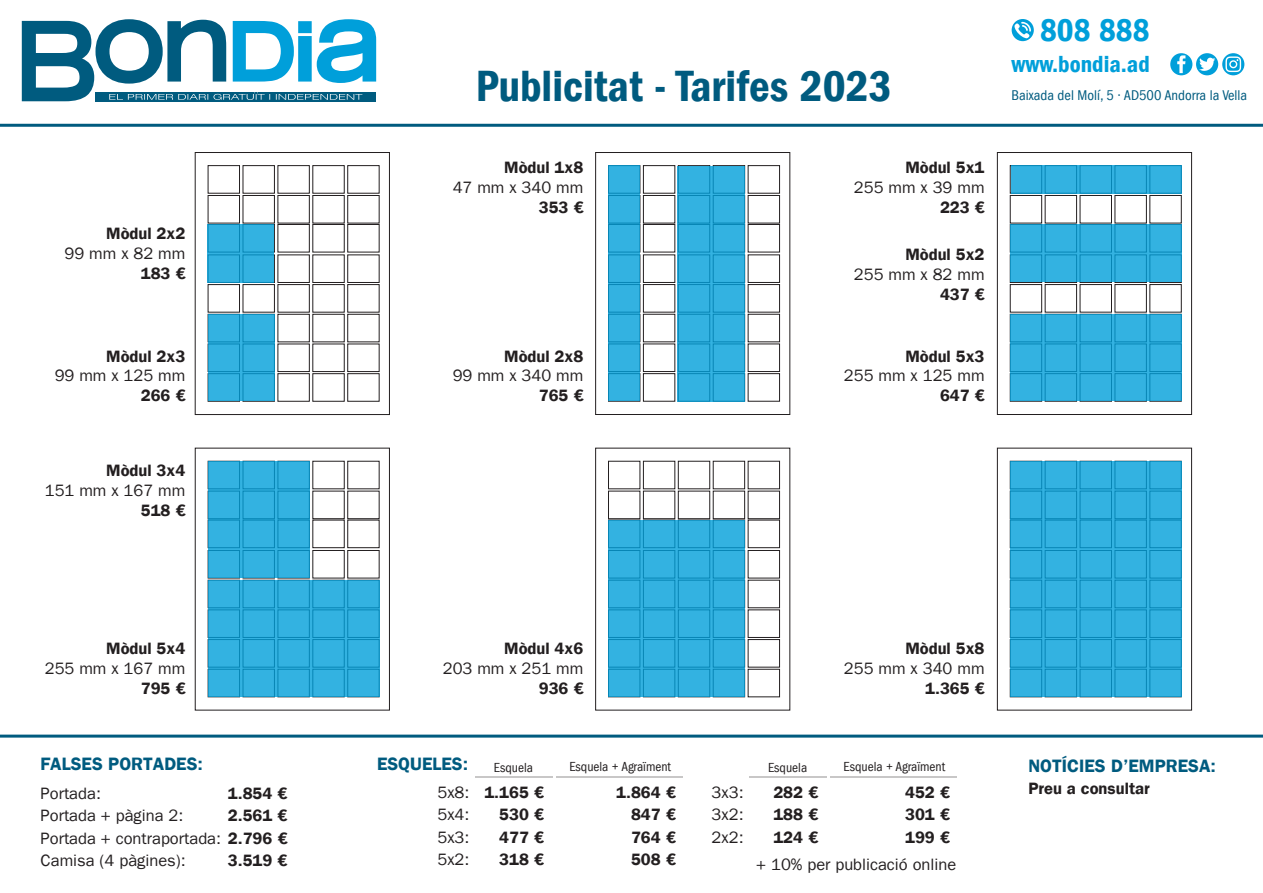
<style>
.page{position:relative;width:1263px;height:893px;background:#fff}
.page>*{position:absolute;margin:0;border:0;box-sizing:border-box;transform-origin:0 0}
.t1{font:600 condensed 45px "Franklin Gothic LT";color:#005b7f}
.t2{font:600 condensed 33px "Franklin Gothic LT";color:#009fda}
.t3{font:600 condensed 24px "Franklin Gothic LT";color:#009fda}
.t4{font:600 18px "Franklin Gothic LT";color:#005b7f}
.t5{font:16.5px/22.5px "Franklin Gothic LT";color:#231f20;text-align:justify}
.t6{font:600 16.5px "Franklin Gothic LT";color:#231f20}
.t7{font:condensed 14.55px "Franklin Gothic LT";color:#005b7f}
.t8{font:condensed 13.5px "Franklin Gothic LT";color:#231f20}
.s1{font-weight:600}
.s2{font-weight:400}
</style>
<div class="page">
<svg style="left:22px;top:19px;width:354px;height:82px"></svg>
<svg style="left:1170px;top:53px;width:74px;height:22px"></svg>
<svg style="left:1012px;top:19px;width:22px;height:22px"></svg>
<svg style="left:195px;top:152px;width:195px;height:263px"></svg>
<svg style="left:208px;top:314px;width:66px;height:87px;background:#2eaddc"></svg>
<svg style="left:208px;top:224px;width:66px;height:59px;background:#2eaddc"></svg>
<hr style="left:0;top:124px;width:1263px;height:3px;background:#005b7f">
<svg style="left:195px;top:448px;width:195px;height:262px"></svg>
<svg style="left:208px;top:580px;width:172px;height:117px;background:#2eaddc"></svg>
<svg style="left:208px;top:461px;width:101px;height:117px;background:#2eaddc"></svg>
<svg style="left:595px;top:448px;width:195px;height:262px"></svg>
<svg style="left:608px;top:520px;width:137px;height:177px;background:#2dacdc"></svg>
<svg style="left:997px;top:448px;width:195px;height:262px"></svg>
<svg style="left:1010px;top:461px;width:171px;height:236px;background:#2eacdc"></svg>
<svg style="left:595px;top:152px;width:195px;height:263px"></svg>
<svg style="left:608px;top:166px;width:32px;height:235px;background:#2eaddc"></svg>
<svg style="left:678px;top:166px;width:67px;height:235px;background:#2eaddc"></svg>
<svg style="left:997px;top:152px;width:195px;height:263px"></svg>
<svg style="left:1011px;top:166px;width:171px;height:28px;background:#2faedd"></svg>
<svg style="left:1010px;top:224px;width:171px;height:58px;background:#2eaddc"></svg>
<svg style="left:1010px;top:314px;width:171px;height:87px;background:#2eaddc"></svg>
<hr style="left:0;top:735px;width:1263px;height:3px;background:#005b7f">
<hr style="left:749px;top:776px;width:77px;height:1px;background:#231f20">
<hr style="left:830px;top:776px;width:127px;height:1px;background:#231f20">
<hr style="left:475px;top:776px;width:77px;height:1px;background:#231f20">
<hr style="left:556px;top:776px;width:127px;height:1px;background:#231f20">
<p class="t6" style="left:106px;top:224px;width:81px">Mòdul 2x2</p>
<p class="t5" style="left:65px;top:242px;width:122px">99 mm x 82 mm</p>
<p class="t6" style="left:141px;top:263px;width:46px">183 €</p>
<p class="t6" style="left:106px;top:346px;width:81px">Mòdul 2x3</p>
<p class="t5" style="left:55px;top:365px;width:132px">99 mm x 125 mm</p>
<p class="t6" style="left:141px;top:386px;width:46px">266 €</p>
<p class="t6" style="left:106px;top:461px;width:81px">Mòdul 3x4</p>
<p class="t5" style="left:45px;top:479px;width:142px">151 mm x 167 mm</p>
<p class="t6" style="left:141px;top:500px;width:46px">518 €</p>
<p class="t6" style="left:106px;top:638px;width:81px">Mòdul 5x4</p>
<p class="t5" style="left:45px;top:657px;width:142px">255 mm x 167 mm</p>
<p class="t6" style="left:141px;top:678px;width:46px">795 €</p>
<p class="t4" style="left:41px;top:753px;width:164px">FALSES PORTADES:</p>
<p class="t5" style="left:41px;top:782px;width:62px">Portada:</p>
<p class="t6" style="left:228px;top:783px;width:61px">1.854 €</p>
<p class="t5" style="left:41px;top:804px;width:144px">Portada + pàgina 2:</p>
<p class="t5" style="left:41px;top:804px;width:248px;text-indent:187px"><span class="s1">2.561 € </span>Portada + contraportada: <span class="s1">2.796 € </span>Camisa (4 pàgines):</p>
<p class="t6" style="left:228px;top:851px;width:61px">3.519 €</p>
<h1 class="t1" style="left:476px;top:61px;width:417px">Publicitat - Tarifes 2023</h1>
<p class="t6" style="left:504px;top:158px;width:81px">Mòdul 1x8</p>
<p class="t5" style="left:453px;top:176px;width:132px">47 mm x 340 mm</p>
<p class="t6" style="left:539px;top:197px;width:46px">353 €</p>
<p class="t6" style="left:504px;top:346px;width:81px">Mòdul 2x8</p>
<p class="t5" style="left:453px;top:365px;width:132px">99 mm x 340 mm</p>
<p class="t6" style="left:539px;top:386px;width:46px">765 €</p>
<p class="t6" style="left:905px;top:158px;width:81px">Mòdul 5x1</p>
<p class="t5" style="left:854px;top:176px;width:132px">255 mm x 39 mm</p>
<p class="t6" style="left:940px;top:197px;width:46px">223 €</p>
<p class="t6" style="left:905px;top:245px;width:81px">Mòdul 5x2</p>
<p class="t5" style="left:854px;top:263px;width:132px">255 mm x 82 mm</p>
<p class="t6" style="left:940px;top:285px;width:46px">437 €</p>
<p class="t6" style="left:905px;top:346px;width:81px">Mòdul 5x3</p>
<p class="t5" style="left:844px;top:365px;width:142px">255 mm x 125 mm</p>
<p class="t6" style="left:940px;top:386px;width:46px">647 €</p>
<h2 class="t2" style="left:1040px;top:11px;width:111px">808 888</h2>
<h3 class="t3" style="left:1012px;top:51px;width:140px">www.bondia.ad</h3>
<p class="t7" style="left:1011px;top:87px;width:237px">Baixada del Molí, 5 · AD500 Andorra la Vella</p>
<p class="t6" style="left:504px;top:638px;width:81px">Mòdul 4x6</p>
<p class="t5" style="left:443px;top:657px;width:142px">203 mm x 251 mm</p>
<p class="t6" style="left:539px;top:678px;width:46px">936 €</p>
<p class="t6" style="left:905px;top:638px;width:81px">Mòdul 5x8</p>
<p class="t5" style="left:844px;top:657px;width:142px">255 mm x 340 mm</p>
<p class="t6" style="left:925px;top:678px;width:61px">1.365 €</p>
<p class="t4" style="left:377px;top:753px;width:93px">ESQUELES:</p>
<p class="t8" style="left:494px;top:760px;width:41px">Esquela</p>
<p class="t8" style="left:569px;top:759px;width:103px">Esquela + Agraïment</p>
<p class="t6" style="left:437px;top:782px;width:108px"><span class="s2">5x8:</span> 1.165 €</p>
<p class="t6" style="left:616px;top:782px;width:61px">1.864 €</p>
<p class="t5" style="left:437px;top:803px;width:34px">5x4:</p>
<p class="t6" style="left:499px;top:805px;width:46px">530 €</p>
<p class="t6" style="left:631px;top:805px;width:46px">847 €</p>
<p class="t5" style="left:437px;top:826px;width:34px">5x3:</p>
<p class="t6" style="left:499px;top:827px;width:46px">477 €</p>
<p class="t6" style="left:631px;top:827px;width:46px">764 €</p>
<p class="t5" style="left:437px;top:848px;width:34px">5x2:</p>
<p class="t6" style="left:499px;top:850px;width:46px">318 €</p>
<p class="t6" style="left:631px;top:850px;width:46px">508 €</p>
<p class="t5" style="left:756px;top:854px;width:201px">+ 10% per publicació online</p>
<p class="t8" style="left:768px;top:760px;width:41px">Esquela</p>
<p class="t8" style="left:843px;top:759px;width:103px">Esquela + Agraïment</p>
<p class="t5" style="left:712px;top:781px;width:34px">3x3:</p>
<p class="t6" style="left:773px;top:782px;width:46px">282 €</p>
<p class="t6" style="left:905px;top:782px;width:46px">452 €</p>
<p class="t5" style="left:712px;top:803px;width:34px">3x2:</p>
<p class="t6" style="left:773px;top:805px;width:46px">188 €</p>
<p class="t6" style="left:905px;top:805px;width:46px">301 €</p>
<p class="t5" style="left:712px;top:826px;width:34px">2x2:</p>
<p class="t6" style="left:773px;top:827px;width:46px">124 €</p>
<p class="t6" style="left:905px;top:827px;width:46px">199 €</p>
<p class="t4" style="left:1028px;top:755px;width:189px">NOTÍCIES D’EMPRESA:</p>
<p class="t6" style="left:1028px;top:779px;width:123px">Preu a consultar</p>
</div>
